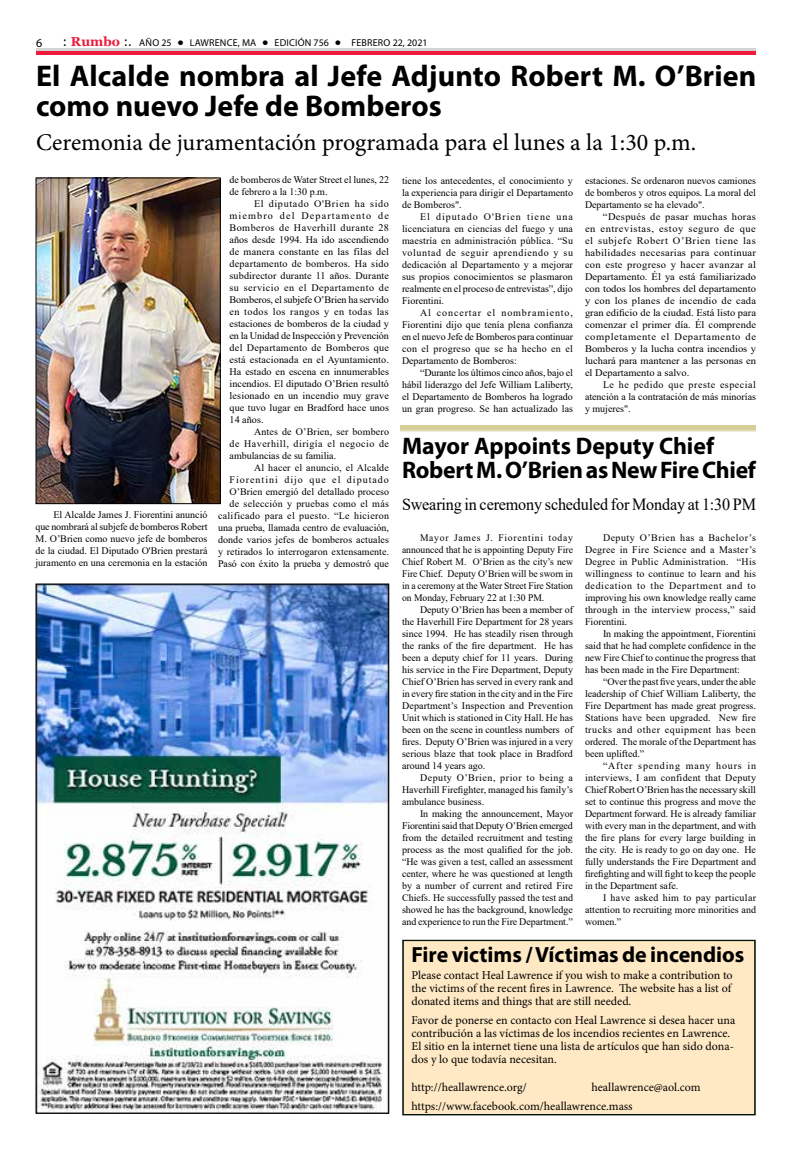
<style>
.page{position:relative;width:792px;height:1152px;background:#fff}
.page>*{position:absolute;margin:0;border:0;box-sizing:border-box;transform-origin:0 0}
.t1{font:700 30px/30px "Myriad Pro";letter-spacing:.005em;color:#000}
.t2{font:24px "Minion Pro";color:#000}
.t3{font:700 24px/24px "Myriad Pro";letter-spacing:-.01em;color:#000}
.t4{font:700 22px "Myriad Pro";color:#000}
.t5{font:17px "Times New Roman";letter-spacing:-.01em;color:#000;scale:.95 1}
.t6{font:12px/13px "Minion Pro";color:#000}
.t7{font:12px "Myriad Pro";color:#000}
.t8{font:10px/12px "Times New Roman";color:#000;text-align:justify}
.t9{font:10px/12px "Times New Roman";color:#000;text-align:justify;scale:1.05 1}
.t10{font:10px/12px "Times New Roman";color:#000;text-align:justify;scale:.96 1}
.t11{font:10px "Myriad Pro";letter-spacing:.02em;color:#000}
.s1{font-family:"Tahoma";font-size:12px}
.s2{font-family:"Georgia";font-weight:700;font-size:13px;color:#ed1a3b}
.s3{font-family:"Tahoma";font-weight:700;color:#fff}
</style>
<div class="page">
<div style="left:36px;top:50px;width:720px;height:5px;background:#ed1a3b"></div>
<hr style="left:36px;top:48px;width:720px;height:2px;background:#d1d3d4">
<div style="left:403px;top:940px;width:352px;height:173px;background:#ffe9c4"></div>
<div style="left:403px;top:941px;width:352px;height:174px;border:1px solid #000f06"></div>
<img style="left:38px;top:586px;width:349px;height:526px">
<img style="left:38px;top:180px;width:181px;height:322px">
<div style="left:36px;top:178px;width:185px;height:326px;border:1px solid #000"></div>
<svg style="left:401px;top:425px;width:355px;height:7px;background:#dad4a6"></svg>
<p class="t7" style="left:36px;top:36px;width:8px">6</p>
<p class="t11" style="left:63px;top:36px;width:366px"><span class="s1">:</span> <span class="s2">Rumbo</span> <span class="s1">:.</span> AÑO 25 <span class="s3">•</span> LAWRENCE, MA <span class="s3">•</span> EDICIÓN 756 <span class="s3">•</span> FEBRERO 22, 2021</p>
<h1 class="t1" style="left:36px;top:60px;width:722px">El Alcalde nombra al Jefe Adjunto Robert M. O’Brien como nuevo Jefe de Bomberos</h1>
<h2 class="t2" style="left:36px;top:126px;width:662px">Ceremonia de juramentación programada para el lunes a la 1:30 p.m.</h2>
<p class="t8" style="left:585px;top:174px;width:173px">estaciones. Se ordenaron nuevos camiones de bomberos y otros equipos. La moral del Departamento se ha elevado".</p>
<p class="t9" style="left:585px;top:210px;width:164px;text-indent:18px">“Después de pasar muchas horas en entrevistas, estoy seguro de que el subjefe Robert O’Brien tiene las habilidades necesarias para continuar con este progreso y hacer avanzar al Departamento. Él ya está familiarizado con todos los hombres del departamento y con los planes de incendio de cada gran edificio de la ciudad. Está listo para comenzar el primer día. Él comprende completamente el Departamento de Bomberos y la lucha contra incendios y luchará para mantener a las personas en el Departamento a salvo.</p>
<p class="t8" style="left:585px;top:378px;width:173px;text-indent:18px">Le he pedido que preste especial atención a la contratación de más minorías y mujeres".</p>
<p class="t8" style="left:230px;top:173px;width:161px">de bomberos de Water Street el lunes, 22 de febrero a la 1:30 p.m.</p>
<p class="t8" style="left:230px;top:197px;width:161px;text-indent:24px">El diputado O'Brien ha sido miembro del Departamento de Bomberos de Haverhill durante 28 años desde 1994. Ha ido ascendiendo de manera constante en las filas del departamento de bomberos. Ha sido subdirector durante 11 años. Durante su servicio en el Departamento de Bomberos, el subjefe O’Brien ha servido en todos los rangos y en todas las estaciones de bomberos de la ciudad y en la Unidad de Inspección y Prevención del Departamento de Bomberos que está estacionada en el Ayuntamiento.<br>Ha estado en escena en innumerables incendios. El diputado O’Brien resultó lesionado en un incendio muy grave que tuvo lugar en Bradford hace unos 14 años.</p>
<p class="t8" style="left:230px;top:425px;width:161px;text-indent:24px">Antes de O’Brien, ser bombero de Haverhill, dirigía el negocio de ambulancias de su familia.</p>
<p class="t8" style="left:218px;top:461px;width:173px;text-align:right">Al hacer el anuncio, el Alcalde Fiorentini dijo que el diputado O’Brien emergió del detallado proceso de selección y pruebas como el más calificado para el puesto. “Le hicieron una prueba, llamada centro de evaluación, donde varios jefes de bomberos actuales y retirados lo interrogaron extensamente.<br>Pasó con éxito la prueba y demostró que</p>
<p class="t8" style="left:402px;top:174px;width:173px">tiene los antecedentes, el conocimiento y la experiencia para dirigir el Departamento de Bomberos".</p>
<p class="t8" style="left:402px;top:210px;width:173px;text-indent:18px">El diputado O'Brien tiene una licenciatura en ciencias del fuego y una maestría en administración pública. “Su voluntad de seguir aprendiendo y su dedicación al Departamento y a mejorar sus propios conocimientos se plasmaron realmente en el proceso de entrevistas”, dijo Fiorentini.</p>
<p class="t8" style="left:402px;top:306px;width:173px;text-indent:18px">Al concertar el nombramiento, Fiorentini dijo que tenía plena confianza en el nuevo Jefe de Bomberos para continuar con el progreso que se ha hecho en el Departamento de Bomberos:</p>
<p class="t8" style="left:402px;top:366px;width:173px;text-indent:18px">“Durante los últimos cinco años, bajo el hábil liderazgo del Jefe William Laliberty, el Departamento de Bomberos ha logrado un gran progreso. Se han actualizado las</p>
<h2 class="t3" style="left:402px;top:433px;width:356px">Mayor Appoints Deputy Chief<br>Robert M. O’Brien as New Fire Chief</h2>
<h3 class="t5" style="left:402px;top:492px;width:374px">Swearing in ceremony scheduled for Monday at 1:30 PM</h3>
<p class="t8" style="left:36px;top:509px;width:174px;text-indent:18px">El Alcalde James J. Fiorentini anunció que nombrará al subjefe de bomberos Robert M. O’Brien como nuevo jefe de bomberos de la ciudad. El Diputado O'Brien prestará juramento en una ceremonia en la estación</p>
<p class="t10" style="left:402px;top:531px;width:180px;text-indent:18px">Mayor James J. Fiorentini today announced that he is appointing Deputy Fire Chief Robert M. O’Brien as the city’s new Fire Chief. Deputy O’Brien will be sworn in in a ceremony at the Water Street Fire Station on Monday, February 22 at 1:30 PM.</p>
<p class="t8" style="left:402px;top:603px;width:173px;text-indent:18px">Deputy O’Brien has been a member of the Haverhill Fire Department for 28 years since 1994. He has steadily risen through the ranks of the fire department. He has been a deputy chief for 11 years. During his service in the Fire Department, Deputy Chief O’Brien has served in every rank and in every fire station in the city and in the Fire Department’s Inspection and Prevention Unit which is stationed in City Hall. He has been on the scene in countless numbers of fires. Deputy O’Brien was injured in a very serious blaze that took place in Bradford around 14 years ago.</p>
<p class="t8" style="left:402px;top:771px;width:173px;text-indent:18px">Deputy O’Brien, prior to being a Haverhill Firefighter, managed his family’s ambulance business.</p>
<p class="t8" style="left:402px;top:807px;width:173px;text-indent:18px">In making the announcement, Mayor Fiorentini said that Deputy O’Brien emerged from the detailed recruitment and testing process as the most qualified for the job. “He was given a test, called an assessment center, where he was questioned at length by a number of current and retired Fire Chiefs. He successfully passed the test and showed he has the background, knowledge and experience to run the Fire Department.”</p>
<p class="t8" style="left:585px;top:531px;width:173px;text-indent:18px">Deputy O’Brien has a Bachelor’s Degree in Fire Science and a Master’s Degree in Public Administration. “His willingness to continue to learn and his dedication to the Department and to improving his own knowledge really came through in the interview process,” said Fiorentini.</p>
<p class="t8" style="left:585px;top:627px;width:173px;text-indent:18px">In making the appointment, Fiorentini said that he had complete confidence in the new Fire Chief to continue the progress that has been made in the Fire Department:</p>
<p class="t8" style="left:585px;top:675px;width:173px;text-indent:18px">“Over the past five years, under the able leadership of Chief William Laliberty, the Fire Department has made great progress.<br>Stations have been upgraded. New fire trucks and other equipment has been ordered. The morale of the Department has been uplifted.”</p>
<p class="t8" style="left:585px;top:759px;width:173px;text-indent:18px">“After spending many hours in interviews, I am confident that Deputy Chief Robert O’Brien has the necessary skill set to continue this progress and move the Department forward. He is already familiar with every man in the department, and with the fire plans for every large building in the city. He is ready to go on day one. He fully understands the Fire Department and firefighting and will fight to keep the people in the Department safe.</p>
<p class="t8" style="left:585px;top:891px;width:173px;text-indent:18px">I have asked him to pay particular attention to recruiting more minorities and women.”</p>
<h3 class="t4" style="left:411px;top:940px;width:335px">Fire victims / Víctimas de incendios</h3>
<p class="t6" style="left:411px;top:969px;width:323px">Please contact Heal Lawrence if you wish to make a contribution to the victims of the recent fires in Lawrence. The website has a list of donated items and things that are still needed.</p>
<p class="t6" style="left:411px;top:1014px;width:325px">Favor de ponerse en contacto con Heal Lawrence si desea hacer una contribución a las víctimas de los incendios recientes en Lawrence.<br>El sitio en la internet tiene una lista de artículos que han sido dona&shy;dos y lo que todavía necesitan.</p>
<p class="t6" style="left:411px;top:1080px;width:117px">http://heallawrence.org/</p>
<p class="t6" style="left:411px;top:1077px;width:291px;line-height:19px;text-indent:180px">heallawrence@aol.com https://www.facebook.com/heallawrence.mass</p>
</div>
